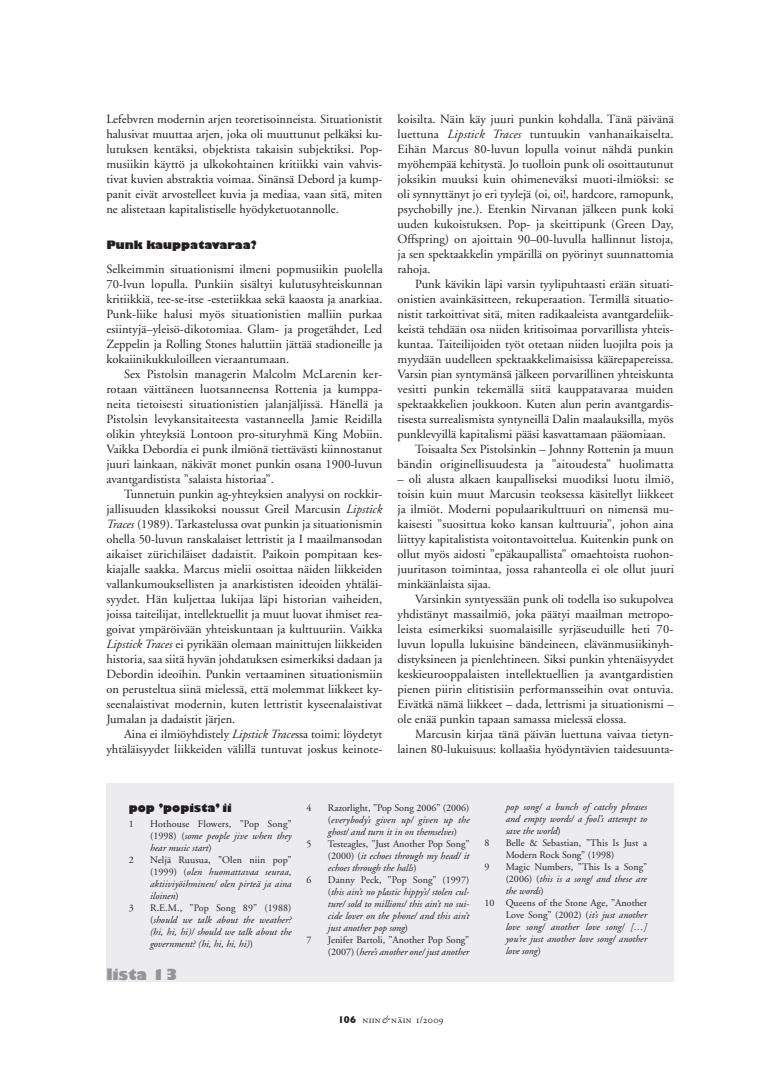
<style>
.page{position:relative;width:780px;height:1088px;background:#fff}
.page>*{position:absolute;margin:0;border:0;box-sizing:border-box;transform-origin:0 0}
.t1{font:800 15px "Gill Sans";color:#939598}
.t2{font:12.5px/15px "Adobe Garamond";color:#231f20;text-align:justify}
.t3{font:800 11.25px "Gill Sans";color:#231f20}
.t4{font:italic 10px/12px "Adobe Garamond";letter-spacing:.005em;color:#231f20;text-align:justify}
.t5{font:10px/12px "Adobe Garamond";letter-spacing:.005em;color:#231f20}
.t6{font:10px "Adobe Garamond Regular SC";letter-spacing:.025em;color:#231f20}
.s1{font-style:italic}
.s2{font-style:normal}
.s3{font-family:"Gill Sans";font-weight:700}
.s4{font-family:"Adobe Garamond";font-style:italic}
</style>
<div class="page">
<div style="left:106px;top:783px;width:567px;height:199px;background:#ececee"></div>
<p class="t2" style="left:106px;top:112px;width:278px">Lefebvren modernin arjen teoretisoinneista. Situationistit halusivat muuttaa arjen, joka oli muuttunut pelkäksi ku&shy;lutuksen kentäksi, objektista takaisin subjektiksi. Pop&shy;musiikin käyttö ja ulkokohtainen kritiikki vain vahvis&shy;tivat kuvien abstraktia voimaa. Sinänsä Debord ja kump&shy;panit eivät arvostelleet kuvia ja mediaa, vaan sitä, miten ne alistetaan kapitalistiselle hyödyketuotannolle.</p>
<p class="t3" style="left:106px;top:238px;width:152px">Punk kauppatavaraa?</p>
<p class="t2" style="left:106px;top:262px;width:278px">Selkeimmin situationismi ilmeni popmusiikin puolella 70-lvun lopulla. Punkiin sisältyi kulutusyhteiskunnan kritiikkiä, tee-se-itse -estetiikkaa sekä kaaosta ja anarkiaa.<br>Punk-liike halusi myös situationistien malliin purkaa esiintyjä–yleisö-dikotomiaa. Glam- ja progetähdet, Led Zeppelin ja Rolling Stones haluttiin jättää stadioneille ja kokaiinikukkuloilleen vieraantumaan.</p>
<p class="t2" style="left:106px;top:367px;width:278px;text-indent:18px">Sex Pistolsin managerin Malcolm McLarenin ker&shy;rotaan väittäneen luotsanneensa Rottenia ja kumppa&shy;neita tietoisesti situationistien jalanjäljissä. Hänellä ja Pistolsin levykansitaiteesta vastanneella Jamie Reidilla olikin yhteyksiä Lontoon pro-situryhmä King Mobiin.<br>Vaikka Debordia ei punk ilmiönä tiettävästi kiinnostanut juuri lainkaan, näkivät monet punkin osana 1900-luvun avantgardistista ”salaista historiaa”.</p>
<p class="t2" style="left:106px;top:487px;width:278px;text-indent:18px">Tunnetuin punkin ag-yhteyksien analyysi on rockkir&shy;jallisuuden klassikoksi noussut Greil Marcusin <span class="s1">Lipstick Traces</span> (1989). Tarkastelussa ovat punkin ja situationismin ohella 50-luvun ranskalaiset lettristit ja I maailmansodan aikaiset zürichiläiset dadaistit. Paikoin pompitaan kes&shy;kiajalle saakka. Marcus mielii osoittaa näiden liikkeiden vallankumouksellisten ja anarkististen ideoiden yhtäläi&shy;syydet. Hän kuljettaa lukijaa läpi historian vaiheiden, joissa taiteilijat, intellektuellit ja muut luovat ihmiset rea&shy;goivat ympäröivään yhteiskuntaan ja kulttuuriin. Vaikka <span class="s1">Lipstick Traces</span> ei pyrikään olemaan mainittujen liikkeiden historia, saa siitä hyvän johdatuksen esimerkiksi dadaan ja Debordin ideoihin. Punkin vertaaminen situationismiin on perusteltua siinä mielessä, että molemmat liikkeet ky&shy;seenalaistivat modernin, kuten lettristit kyseenalaistivat Jumalan ja dadaistit järjen.</p>
<p class="t2" style="left:106px;top:727px;width:277px;text-align:right">Aina ei ilmiöyhdistely <span class="s1">Lipstick Trace</span>ssa toimi: löydetyt yhtäläisyydet liikkeiden välillä tuntuvat joskus keinote-</p>
<p class="t2" style="left:397px;top:112px;width:278px">koisilta. Näin käy juuri punkin kohdalla. Tänä päivänä luettuna <span class="s1">Lipstick Traces</span> tuntuukin vanhanaikaiselta.<br>Eihän Marcus 80-luvun lopulla voinut nähdä punkin myöhempää kehitystä. Jo tuolloin punk oli osoittautunut joksikin muuksi kuin ohimeneväksi muoti-ilmiöksi: se oli synnyttänyt jo eri tyylejä (oi, oi!, hardcore, ramopunk, psychobilly jne.). Etenkin Nirvanan jälkeen punk koki uuden kukoistuksen. Pop- ja skeittipunk (Green Day, Offspring) on ajoittain 90–00-luvulla hallinnut listoja, ja sen spektaakkelin ympärillä on pyörinyt suunnattomia rahoja.</p>
<p class="t2" style="left:415px;top:277px;width:260px">Punk kävikin läpi varsin tyylipuhtaasti erään situati-</p>
<p class="t2" style="left:397px;top:292px;width:277px">onistien avainkäsitteen, rekuperaation. Termillä situatio-</p>
<p class="t2" style="left:397px;top:307px;width:277px">nistit tarkoittivat sitä, miten radikaaleista avantgardeliik-</p>
<p class="t2" style="left:397px;top:322px;width:277px">keistä tehdään osa niiden kritisoimaa porvarillista yhteis-</p>
<p class="t2" style="left:397px;top:337px;width:277px">kuntaa. Taiteilijoiden työt otetaan niiden luojilta pois ja</p>
<p class="t2" style="left:397px;top:352px;width:277px">myydään uudelleen spektaakkelimaisissa käärepapereissa.</p>
<p class="t2" style="left:397px;top:367px;width:277px">Varsin pian syntymänsä jälkeen porvarillinen yhteiskunta</p>
<p class="t2" style="left:397px;top:382px;width:277px">vesitti punkin tekemällä siitä kauppatavaraa muiden</p>
<p class="t2" style="left:397px;top:397px;width:277px">spektaakkelien joukkoon. Kuten alun perin avantgardis-</p>
<p class="t2" style="left:397px;top:412px;width:277px">tisesta surrealismista syntyneillä Dalin maalauksilla, myös</p>
<p class="t2" style="left:397px;top:427px;width:270px">punklevyillä kapitalismi pääsi kasvattamaan pääomiaan.</p>
<p class="t2" style="left:415px;top:442px;width:260px">Toisaalta Sex Pistolsinkin – Johnny Rottenin ja muun</p>
<p class="t2" style="left:397px;top:457px;width:277px">bändin originellisuudesta ja ”aitoudesta” huolimatta</p>
<p class="t2" style="left:397px;top:472px;width:278px">– oli alusta alkaen kaupalliseksi muodiksi luotu ilmiö, toisin kuin muut Marcusin teoksessa käsitellyt liikkeet ja ilmiöt. Moderni populaarikulttuuri on nimensä mu&shy;kaisesti ”suosittua koko kansan kulttuuria”, johon aina liittyy kapitalistista voitontavoittelua. Kuitenkin punk on ollut myös aidosti ”epäkaupallista” omaehtoista ruohon&shy;juuritason toimintaa, jossa rahanteolla ei ole ollut juuri minkäänlaista sijaa.</p>
<p class="t2" style="left:397px;top:592px;width:278px;text-indent:18px">Varsinkin syntyessään punk oli todella iso sukupolvea yhdistänyt massailmiö, joka päätyi maailman metropo&shy;leista esimerkiksi suomalaisille syrjäseuduille heti 70- luvun lopulla lukuisine bändeineen, elävänmusiikinyh&shy;distyksineen ja pienlehtineen. Siksi punkin yhtenäisyydet keskieurooppalaisten intellektuellien ja avantgardistien pienen piirin elitistisiin performansseihin ovat ontuvia.<br>Eivätkä nämä liikkeet – dada, lettrismi ja situationismi – ole enää punkin tapaan samassa mielessä elossa.</p>
<p class="t2" style="left:397px;top:727px;width:277px;text-align:right">Marcusin kirjaa tänä päivän luettuna vaivaa tietyn&shy;lainen 80-lukuisuus: kollaašia hyödyntävien taidesuunta-</p>
<p class="t3" style="left:129px;top:800px;width:105px">pop ’popista’ ii</p>
<p class="t5" style="left:129px;top:818px;width:6px">1</p>
<p class="t4" style="left:150px;top:818px;width:143px"><span class="s2">Hothouse Flowers, ”Pop Song” (1998) (</span>some people jive when they hear music start<span class="s2">)</span></p>
<p class="t5" style="left:129px;top:854px;width:6px">2</p>
<p class="t4" style="left:150px;top:854px;width:143px"><span class="s2">Neljä Ruusua, ”Olen niin pop” (1999) (</span>olen huomattavaa seuraa, aktiiviyöihminen/ olen pirteä ja aina iloinen<span class="s2">)</span></p>
<p class="t5" style="left:129px;top:902px;width:6px">3</p>
<p class="t4" style="left:150px;top:902px;width:143px"><span class="s2">R.E.M., ”Pop Song 89” (1988) (</span>should we talk about the weather? (hi, hi, hi)/ should we talk about the government? (hi, hi, hi, hi)<span class="s2">)</span></p>
<p class="t1" style="left:106px;top:965px;width:73px">lista 13</p>
<p class="t5" style="left:306px;top:802px;width:6px">4</p>
<p class="t4" style="left:328px;top:802px;width:143px"><span class="s2">Razorlight, ”Pop Song 2006” (2006) (</span>everybody’s given up/ given up the ghost/ and turn it in on themselves<span class="s2">)</span></p>
<p class="t5" style="left:306px;top:838px;width:6px">5</p>
<p class="t4" style="left:328px;top:838px;width:143px"><span class="s2">Testeagles, ”Just Another Pop Song” (2000) (</span>it echoes through my head/ it echoes through the halls<span class="s2">)</span></p>
<p class="t5" style="left:306px;top:874px;width:6px">6</p>
<p class="t4" style="left:328px;top:874px;width:143px"><span class="s2">Danny Peck, ”Pop Song” (1997) (</span>this ain’t no plastic hippy’s/ stolen cul&shy;ture/ sold to millions/ this ain’t no sui&shy;cide lover on the phone/ and this ain’t just another pop song<span class="s2">)</span></p>
<p class="t5" style="left:306px;top:934px;width:6px">7</p>
<p class="t5" style="left:328px;top:934px;width:143px">Jenifer Bartoli, ”Another Pop Song” (2007) (<span class="s1">here’s another one/ just another</span></p>
<p class="t6" style="left:338px;top:1014px;width:107px"><span class="s3">106</span> niin<span class="s4">&amp;</span> näin 1/2009</p>
<p class="t4" style="left:505px;top:801px;width:143px">pop song/ a bunch of catchy phrases and empty words/ a fool’s attempt to save the world<span class="s2">)</span></p>
<p class="t5" style="left:484px;top:837px;width:6px">8</p>
<p class="t5" style="left:505px;top:837px;width:143px">Belle &amp; Sebastian, ”This Is Just a<br>Modern Rock Song” (1998)</p>
<p class="t5" style="left:484px;top:861px;width:6px">9</p>
<p class="t5" style="left:505px;top:861px;width:143px">Magic Numbers, ”This Is a Song”</p>
<p class="t4" style="left:505px;top:873px;width:143px"><span class="s2">(2006) (</span>this is a song/ and these are</p>
<p class="t4" style="left:505px;top:885px;width:39px">the words<span class="s2">)</span></p>
<p class="t5" style="left:484px;top:897px;width:164px">10 Queens of the Stone Age, ”Another</p>
<p class="t5" style="left:505px;top:909px;width:143px">Love Song” (2002) (<span class="s1">it’s just another</span></p>
<p class="t4" style="left:505px;top:921px;width:143px">love song/ another love song/ […]</p>
<p class="t4" style="left:505px;top:933px;width:143px">you’re just another love song/ another</p>
<p class="t4" style="left:505px;top:945px;width:37px">love song<span class="s2">)</span></p>
</div>
